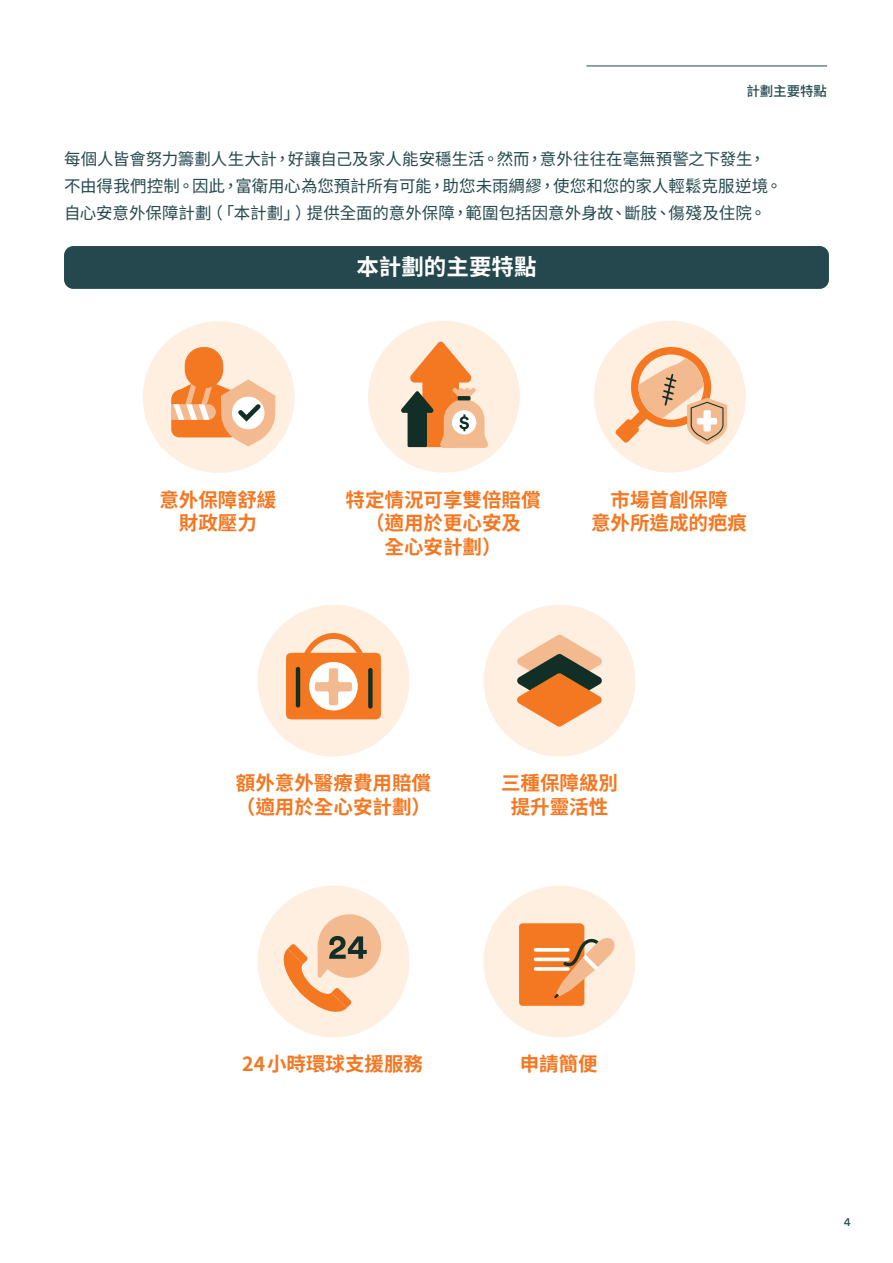
<style>
.page{position:relative;width:893px;height:1263px;background:#fff}
.page>*{position:absolute;margin:0;border:0;box-sizing:border-box;transform-origin:0 0}
.t1{font:700 22.5px "Noto Sans TC";color:#fff}
.t2{font:700 19.5px/23.4px "Noto Sans TC";color:#f47721;text-align:center}
.t3{font:16.5px/27px "Noto Sans TC";color:#24484d}
.t4{font:500 13.5px "Noto Sans TC";letter-spacing:-.005em;color:#24484d}
.t5{font:12px "FWD Circular";color:#24484d}
</style>
<div class="page">
<div style="left:64px;top:246px;width:765px;height:43px;background:#24484d;border-radius:9px"></div>
<div style="left:368px;top:321px;width:152px;height:152px;background:#feefe1;border-radius:50%"></div>
<div style="left:594px;top:321px;width:152px;height:152px;background:#feefe1;border-radius:50%"></div>
<svg style="left:615px;top:347px;width:112px;height:98px"></svg>
<div style="left:258px;top:886px;width:151px;height:151px;background:#feefe1;border-radius:50%"></div>
<div style="left:318px;top:914px;width:63px;height:64px;background:#f3ba90;border-radius:50%"></div>
<svg style="left:279px;top:936px;width:88px;height:80px"></svg>
<div style="left:484px;top:886px;width:151px;height:151px;background:#feefe1;border-radius:50%"></div>
<svg style="left:519px;top:923px;width:96px;height:83px"></svg>
<svg style="left:143px;top:321px;width:152px;height:152px"></svg>
<div style="left:185px;top:347px;width:38px;height:41px;background:#f47721;border-radius:18px"></div>
<svg style="left:401px;top:341px;width:87px;height:107px"></svg>
<hr style="left:586px;top:66px;width:241px;height:1px;background:#24484d">
<div style="left:258px;top:605px;width:151px;height:151px;background:#feefe1;border-radius:50%"></div>
<svg style="left:286px;top:633px;width:95px;height:86px"></svg>
<div style="left:368px;top:668px;width:5px;height:41px;background:#122f27;border-radius:2px"></div>
<hr style="left:296px;top:667px;width:4px;height:40px;background:#122f27;border-radius:2px">
<div style="left:484px;top:605px;width:151px;height:151px;background:#feefe1;border-radius:50%"></div>
<svg style="left:517px;top:634px;width:85px;height:93px"></svg>
<p class="t4" style="left:746px;top:83px;width:82px">計劃主要特點</p>
<p class="t3" style="left:64px;top:146px;width:720px">每個人皆會努力籌劃人生大計，好讓自己及家人能安穩生活。然而，意外往往在毫無預警之下發生，不由得我們控制。因此，富衛用心為您預計所有可能，助您未雨綢繆，使您和您的家人輕鬆克服逆境。自心安意外保障計劃（「本計劃」）提供全面的意外保障，範圍包括因意外身故、斷肢、傷殘及住院。</p>
<h1 class="t1" style="left:356px;top:254px;width:181px">本計劃的主要特點</h1>
<p class="t2" style="left:159px;top:488px;width:119px">意外保障舒緩財政壓力</p>
<p class="t2" style="left:346px;top:488px;width:196px">特定情況可享雙倍賠償（適用於更心安及<br>全心安計劃）</p>
<p class="t2" style="left:591px;top:488px;width:157px">市場首創保障<br>意外所造成的疤痕</p>
<p class="t2" style="left:236px;top:772px;width:196px;text-align:left">額外意外醫療費用賠償（適用於全心安計劃）</p>
<p class="t2" style="left:501px;top:772px;width:118px">三種保障級別提升靈活性</p>
<p class="t2" style="left:242px;top:1052px;width:182px">24小時環球支援服務</p>
<p class="t2" style="left:520px;top:1052px;width:79px">申請簡便</p>
<p class="t5" style="left:844px;top:1214px;width:8px">4</p>
</div>
